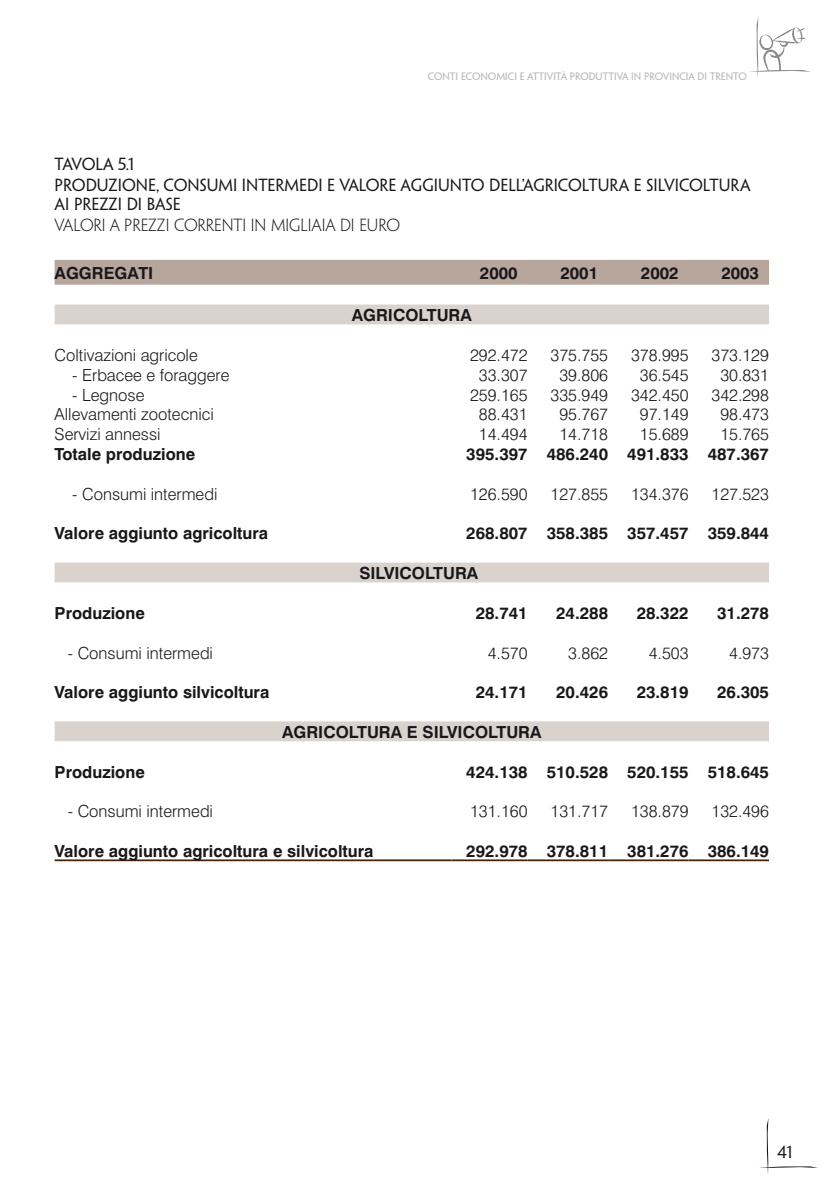
<style>
.page{position:relative;width:834px;height:1191px;background:#fff}
.page>*{position:absolute;margin:0;border:0;box-sizing:border-box;transform-origin:0 0}
.t1{font:700 16.62px "Swiss 721 BT";color:#1a171b}
.t2{font:300 16.62px "Swiss 721 BT";color:#1a171b}
.t3{font:15.75px/21px "Penumbra Flare Std";color:#1a171b}
.t4{font:300 15.75px "Penumbra Flare Std";color:#1a171b}
.t5{font:9.62px "Penumbra Flare Std";color:#b1b2b4}
</style>
<div class="page">
<svg style="left:759px;top:1118px;width:59px;height:56px"></svg>
<svg style="left:749px;top:17px;width:62px;height:61px"></svg>
<img style="left:759px;top:27px;width:47px;height:43px">
<div style="left:55px;top:260px;width:713px;height:25px;background:#b6a69c"></div>
<svg style="left:55px;top:304px;width:713px;height:437px"></svg>
<hr style="left:55px;top:859px;width:396px;height:2px;background:#482107">
<hr style="left:451px;top:859px;width:76px;height:2px;background:#482107">
<hr style="left:527px;top:859px;width:81px;height:2px;background:#482107">
<hr style="left:608px;top:859px;width:80px;height:2px;background:#482107">
<hr style="left:688px;top:859px;width:80px;height:2px;background:#482107">
<p class="t5" style="left:428px;top:70px;width:320px">CONTI ECONOMICI E ATTIVITÀ PRODUTTIVA IN PROVINCIA DI TRENTO</p>
<p class="t3" style="left:55px;top:154px;width:697px">TAVOLA 5.1<br>PRODUZIONE, CONSUMI INTERMEDI E VALORE AGGIUNTO DELL’AGRICOLTURA E SILVICOLTURA</p>
<p class="t3" style="left:55px;top:194px;width:128px">AI PREZZI DI BASE</p>
<p class="t4" style="left:55px;top:216px;width:347px">VALORI A PREZZI CORRENTI IN MIGLIAIA DI EURO</p>
<p class="t1" style="left:55px;top:263px;width:25px">Aggr</p>
<p class="t1" style="left:104px;top:263px;width:22px">egati</p>
<p class="t1" style="left:480px;top:263px;width:39px">2000</p>
<p class="t1" style="left:560px;top:263px;width:39px">2001</p>
<p class="t1" style="left:640px;top:263px;width:39px">2002</p>
<p class="t1" style="left:721px;top:263px;width:39px">2003</p>
<p class="t1" style="left:351px;top:305px;width:122px">AGRICOLTURA</p>
<p class="t2" style="left:55px;top:345px;width:145px">Coltivazioni agricole</p>
<p class="t2" style="left:470px;top:345px;width:59px">292.472</p>
<p class="t2" style="left:550px;top:345px;width:59px">375.755</p>
<p class="t2" style="left:631px;top:345px;width:59px">378.995</p>
<p class="t2" style="left:711px;top:345px;width:59px">373.129</p>
<p class="t2" style="left:72px;top:365px;width:159px">- Erbacee e foraggere</p>
<p class="t2" style="left:479px;top:365px;width:50px">33.307</p>
<p class="t2" style="left:559px;top:365px;width:50px">39.806</p>
<p class="t2" style="left:639px;top:365px;width:50px">36.545</p>
<p class="t2" style="left:720px;top:365px;width:50px">30.831</p>
<p class="t2" style="left:72px;top:384px;width:74px">- Legnose</p>
<p class="t2" style="left:470px;top:384px;width:59px">259.165</p>
<p class="t2" style="left:550px;top:384px;width:59px">335.949</p>
<p class="t2" style="left:631px;top:384px;width:59px">342.450</p>
<p class="t2" style="left:711px;top:384px;width:59px">342.298</p>
<p class="t2" style="left:55px;top:404px;width:161px">Allevamenti zootecnici</p>
<p class="t2" style="left:479px;top:404px;width:50px">88.431</p>
<p class="t2" style="left:559px;top:404px;width:50px">95.767</p>
<p class="t2" style="left:639px;top:404px;width:50px">97.149</p>
<p class="t2" style="left:720px;top:404px;width:50px">98.473</p>
<p class="t2" style="left:55px;top:424px;width:108px">Servizi annessi</p>
<p class="t2" style="left:479px;top:424px;width:50px">14.494</p>
<p class="t2" style="left:559px;top:424px;width:50px">14.718</p>
<p class="t2" style="left:639px;top:424px;width:50px">15.689</p>
<p class="t2" style="left:720px;top:424px;width:50px">15.765</p>
<p class="t1" style="left:55px;top:444px;width:142px">Totale produzione</p>
<p class="t1" style="left:466px;top:444px;width:304px">395.397 486.240 491.833 487.367</p>
<p class="t2" style="left:72px;top:484px;width:147px">- Consumi intermedi</p>
<p class="t2" style="left:470px;top:484px;width:59px">126.590</p>
<p class="t2" style="left:550px;top:484px;width:59px">127.855</p>
<p class="t2" style="left:631px;top:484px;width:59px">134.376</p>
<p class="t2" style="left:711px;top:484px;width:59px">127.523</p>
<p class="t1" style="left:55px;top:523px;width:215px">Valore aggiunto agricoltura</p>
<p class="t1" style="left:466px;top:523px;width:304px">268.807 358.385 357.457 359.844</p>
<p class="t1" style="left:359px;top:563px;width:120px">SILVICOLTURA</p>
<p class="t1" style="left:55px;top:603px;width:92px">Produzione</p>
<p class="t1" style="left:475px;top:603px;width:53px">28.741</p>
<p class="t1" style="left:556px;top:603px;width:53px">24.288</p>
<p class="t1" style="left:636px;top:603px;width:53px">28.322</p>
<p class="t1" style="left:717px;top:603px;width:53px">31.278</p>
<p class="t2" style="left:68px;top:642px;width:147px">- Consumi intermedi</p>
<p class="t2" style="left:487px;top:642px;width:41px">4.570</p>
<p class="t2" style="left:568px;top:642px;width:41px">3.862</p>
<p class="t2" style="left:648px;top:642px;width:41px">4.503</p>
<p class="t2" style="left:729px;top:642px;width:41px">4.973</p>
<p class="t1" style="left:55px;top:682px;width:216px">Valore aggiunto silvicoltura</p>
<p class="t1" style="left:475px;top:682px;width:53px">24.171</p>
<p class="t1" style="left:556px;top:682px;width:53px">20.426</p>
<p class="t1" style="left:636px;top:682px;width:53px">23.819</p>
<p class="t1" style="left:717px;top:682px;width:53px">26.305</p>
<p class="t1" style="left:282px;top:722px;width:261px">AGRICOLTURA E SILVICOLTURA</p>
<p class="t1" style="left:55px;top:761px;width:92px">Produzione</p>
<p class="t1" style="left:466px;top:761px;width:304px">424.138 510.528 520.155 518.645</p>
<p class="t2" style="left:68px;top:801px;width:147px">- Consumi intermedi</p>
<p class="t2" style="left:470px;top:801px;width:59px">131.160</p>
<p class="t2" style="left:550px;top:801px;width:59px">131.717</p>
<p class="t2" style="left:631px;top:801px;width:59px">138.879</p>
<p class="t2" style="left:711px;top:801px;width:59px">132.496</p>
<p class="t1" style="left:55px;top:840px;width:320px">Valore aggiunto agricoltura e silvicoltura</p>
<p class="t1" style="left:466px;top:840px;width:304px">292.978 378.811 381.276 386.149</p>
<p class="t3" style="left:777px;top:1141px;width:15px">41</p>
</div>
